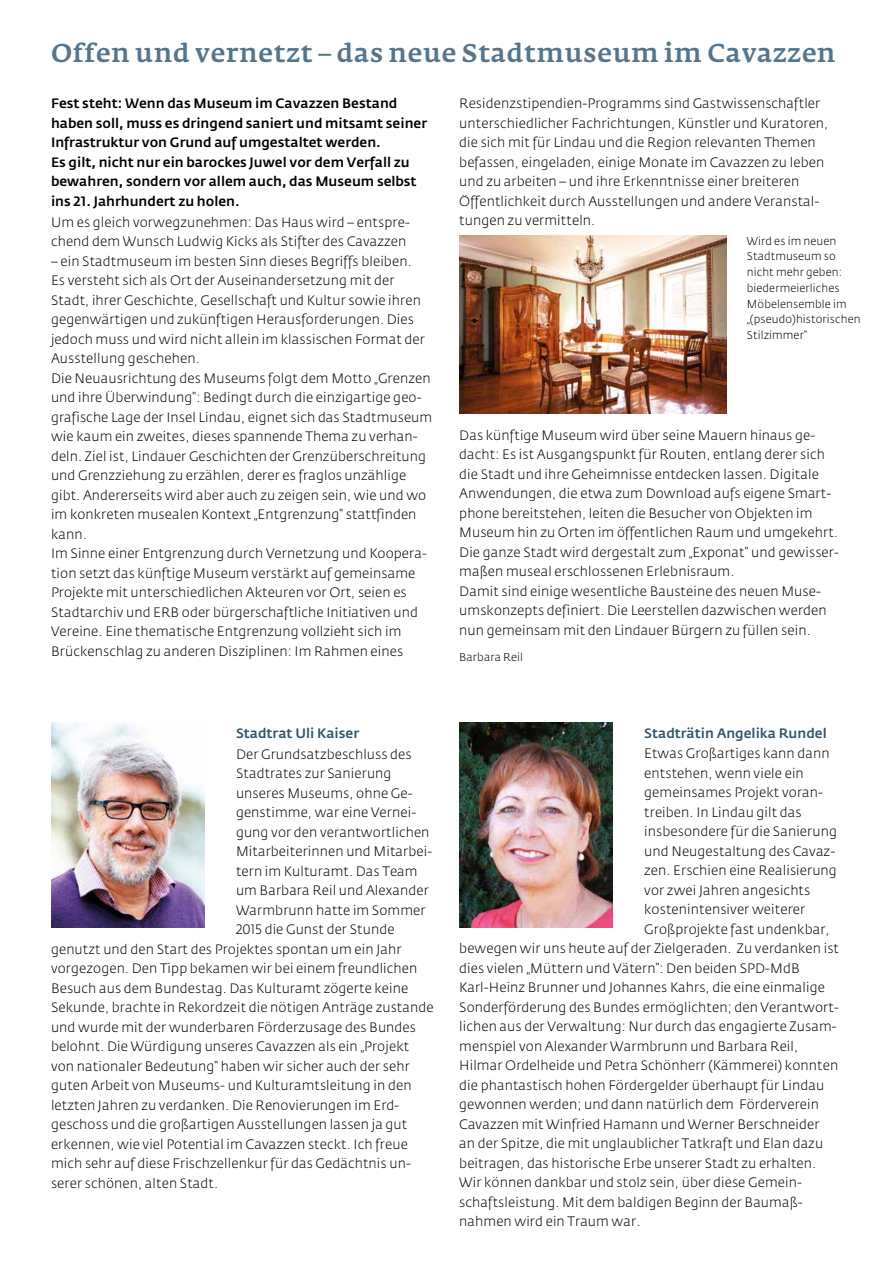
<style>
.page{position:relative;width:893px;height:1263px;background:#fff}
.page>*{position:absolute;margin:0;border:0;box-sizing:border-box;transform-origin:0 0}
.t1{font:500 25.5px "Fedra Serif A";letter-spacing:.03em;color:#54758e}
.t2{font:300 13.5px/19.5px "Fedra Sans";letter-spacing:.01em;color:#000}
.t3{font:500 13.5px/19.5px "Fedra Sans";color:#000}
.t4{font:500 13.5px "Fedra Sans";color:#32546c}
.t5{font:300 11.25px/15.8px "Fedra Sans";letter-spacing:.01em;color:#000}
</style>
<div class="page">
<img style="left:459px;top:723px;width:153px;height:204px">
<img style="left:51px;top:723px;width:153px;height:204px">
<img style="left:459px;top:236px;width:267px;height:178px">
<h1 class="t1" style="left:51px;top:38px;width:786px">Offen und vernetzt – das neue Stadtmuseum im Cavazzen</h1>
<p class="t3" style="left:51px;top:94px;width:378px">Fest steht: Wenn das Museum im Cavazzen Bestand haben soll, muss es dringend saniert und mitsamt seiner Infrastruktur von Grund auf umgestaltet werden.<br>Es gilt, nicht nur ein barockes Juwel vor dem Verfall zu bewahren, sondern vor allem auch, das Museum selbst ins 21. Jahrhundert zu holen.</p>
<p class="t2" style="left:51px;top:213px;width:360px">Um es gleich vorwegzunehmen: Das Haus wird – entspre&shy;chend dem Wunsch Ludwig Kicks als Stifter des Cavazzen</p>
<p class="t2" style="left:51px;top:252px;width:383px">– ein Stadtmuseum im besten Sinn dieses Begriffs bleiben.<br>Es versteht sich als Ort der Auseinandersetzung mit der Stadt, ihrer Geschichte, Gesellschaft und Kultur sowie ihren gegenwärtigen und zukünftigen Herausforderungen. Dies jedoch muss und wird nicht allein im klassischen Format der Ausstellung geschehen.<br>Die Neuausrichtung des Museums folgt dem Motto „Grenzen und ihre Überwindung“: Bedingt durch die einzigartige geo&shy;grafische Lage der Insel Lindau, eignet sich das Stadtmuseum wie kaum ein zweites, dieses spannende Thema zu verhan&shy;deln. Ziel ist, Lindauer Geschichten der Grenzüberschreitung und Grenzziehung zu erzählen, derer es fraglos unzählige gibt. Andererseits wird aber auch zu zeigen sein, wie und wo im konkreten musealen Kontext „Entgrenzung“ stattfinden kann.<br>Im Sinne einer Entgrenzung durch Vernetzung und Koopera&shy;tion setzt das künftige Museum verstärkt auf gemeinsame Projekte mit unterschiedlichen Akteuren vor Ort, seien es Stadtarchiv und ERB oder bürgerschaftliche Initiativen und Vereine. Eine thematische Entgrenzung vollzieht sich im Brückenschlag zu anderen Disziplinen: Im Rahmen eines</p>
<p class="t4" style="left:236px;top:725px;width:125px">Stadtrat Uli Kaiser</p>
<p class="t2" style="left:236px;top:744px;width:177px">Der Grundsatzbeschluss des</p>
<p class="t2" style="left:236px;top:764px;width:157px">Stadtrates zur Sanierung</p>
<p class="t2" style="left:236px;top:783px;width:178px">unseres Museums, ohne Ge-</p>
<p class="t2" style="left:236px;top:803px;width:182px">genstimme, war eine Vernei-</p>
<p class="t2" style="left:236px;top:822px;width:195px">gung vor den verantwortlichen</p>
<p class="t2" style="left:236px;top:842px;width:198px">Mitarbeiterinnen und Mitarbei-</p>
<p class="t2" style="left:236px;top:861px;width:183px">tern im Kulturamt. Das Team</p>
<p class="t2" style="left:236px;top:881px;width:194px">um Barbara Reil und Alexander</p>
<p class="t2" style="left:236px;top:900px;width:191px">Warmbrunn hatte im Sommer</p>
<p class="t2" style="left:236px;top:920px;width:160px">2015 die Gunst der Stunde</p>
<p class="t2" style="left:51px;top:939px;width:352px">genutzt und den Start des Projektes spontan um ein Jahr</p>
<p class="t2" style="left:51px;top:959px;width:368px">vorgezogen. Den Tipp bekamen wir bei einem freundlichen</p>
<p class="t2" style="left:51px;top:978px;width:359px">Besuch aus dem Bundestag. Das Kulturamt zögerte keine</p>
<p class="t2" style="left:51px;top:998px;width:384px">Sekunde, brachte in Rekordzeit die nötigen Anträge zustande</p>
<p class="t2" style="left:51px;top:1017px;width:366px">und wurde mit der wunderbaren Förderzusage des Bundes</p>
<p class="t2" style="left:51px;top:1037px;width:360px">belohnt. Die Würdigung unseres Cavazzen als ein „Projekt</p>
<p class="t2" style="left:51px;top:1056px;width:360px">von nationaler Bedeutung“ haben wir sicher auch der sehr</p>
<p class="t2" style="left:51px;top:1076px;width:362px">guten Arbeit von Museums- und Kulturamtsleitung in den</p>
<p class="t2" style="left:51px;top:1095px;width:349px">letzten Jahren zu verdanken. Die Renovierungen im Erd-</p>
<p class="t2" style="left:51px;top:1115px;width:358px">geschoss und die großartigen Ausstellungen lassen ja gut</p>
<p class="t2" style="left:51px;top:1134px;width:358px">erkennen, wie viel Potential im Cavazzen steckt. Ich freue</p>
<p class="t2" style="left:51px;top:1154px;width:360px">mich sehr auf diese Frischzellenkur für das Gedächtnis un-</p>
<p class="t2" style="left:51px;top:1173px;width:169px">serer schönen, alten Stadt.</p>
<p class="t2" style="left:459px;top:94px;width:371px">Residenzstipendien-Programms sind Gastwissenschaftler unterschiedlicher Fachrichtungen, Künstler und Kuratoren, die sich mit für Lindau und die Region relevanten Themen befassen, eingeladen, einige Monate im Cavazzen zu leben und zu arbeiten – und ihre Erkenntnisse einer breiteren Öffentlichkeit durch Ausstellungen und andere Veranstal&shy;tungen zu vermitteln.</p>
<p class="t5" style="left:747px;top:233px;width:115px">Wird es im neuen<br>Stadtmuseum so nicht mehr geben: biedermeierliches<br>Möbelensemble im „(pseudo)historischen<br>Stilzimmer“</p>
<p class="t2" style="left:459px;top:426px;width:381px">Das künftige Museum wird über seine Mauern hinaus ge&shy;dacht: Es ist Ausgangspunkt für Routen, entlang derer sich die Stadt und ihre Geheimnisse entdecken lassen. Digitale Anwendungen, die etwa zum Download aufs eigene Smart&shy;phone bereitstehen, leiten die Besucher von Objekten im Museum hin zu Orten im öffentlichen Raum und umgekehrt.<br>Die ganze Stadt wird dergestalt zum „Exponat“ und gewisser&shy;maßen museal erschlossenen Erlebnisraum.<br>Damit sind einige wesentliche Bausteine des neuen Muse&shy;umskonzepts definiert. Die Leerstellen dazwischen werden nun gemeinsam mit den Lindauer Bürgern zu füllen sein.</p>
<p class="t5" style="left:459px;top:649px;width:65px">Barbara Reil</p>
<p class="t4" style="left:644px;top:725px;width:184px">Stadträtin Angelika Rundel</p>
<p class="t2" style="left:644px;top:744px;width:187px">Etwas Großartiges kann dann</p>
<p class="t2" style="left:644px;top:764px;width:161px">entstehen, wenn viele ein</p>
<p class="t2" style="left:644px;top:783px;width:180px">gemeinsames Projekt voran-</p>
<p class="t2" style="left:644px;top:803px;width:159px">treiben. In Lindau gilt das</p>
<p class="t2" style="left:644px;top:822px;width:194px">insbesondere für die Sanierung</p>
<p class="t2" style="left:644px;top:842px;width:192px">und Neugestaltung des Cavaz-</p>
<p class="t2" style="left:644px;top:861px;width:194px">zen. Erschien eine Realisierung</p>
<p class="t2" style="left:644px;top:881px;width:168px">vor zwei Jahren angesichts</p>
<p class="t2" style="left:644px;top:900px;width:163px">kostenintensiver weiterer</p>
<p class="t2" style="left:644px;top:920px;width:187px">Großprojekte fast undenkbar,</p>
<p class="t2" style="left:459px;top:939px;width:381px">bewegen wir uns heute auf der Zielgeraden. Zu verdanken ist</p>
<p class="t2" style="left:459px;top:959px;width:342px">dies vielen „Müttern und Vätern“: Den beiden SPD-MdB</p>
<p class="t2" style="left:459px;top:978px;width:367px">Karl-Heinz Brunner und Johannes Kahrs, die eine einmalige</p>
<p class="t2" style="left:459px;top:998px;width:381px">Sonderförderung des Bundes ermöglichten; den Verantwort-</p>
<p class="t2" style="left:459px;top:1017px;width:379px">lichen aus der Verwaltung: Nur durch das engagierte Zusam-</p>
<p class="t2" style="left:459px;top:1037px;width:340px">menspiel von Alexander Warmbrunn und Barbara Reil,</p>
<p class="t2" style="left:459px;top:1056px;width:380px">Hilmar Ordelheide und Petra Schönherr (Kämmerei) konnten</p>
<p class="t2" style="left:459px;top:1076px;width:366px">die phantastisch hohen Fördergelder überhaupt für Lindau</p>
<p class="t2" style="left:459px;top:1095px;width:361px">gewonnen werden; und dann natürlich dem Förderverein</p>
<p class="t2" style="left:459px;top:1115px;width:362px">Cavazzen mit Winfried Hamann und Werner Berschneider</p>
<p class="t2" style="left:459px;top:1134px;width:365px">an der Spitze, die mit unglaublicher Tatkraft und Elan dazu</p>
<p class="t2" style="left:459px;top:1154px;width:359px">beitragen, das historische Erbe unserer Stadt zu erhalten.</p>
<p class="t2" style="left:459px;top:1173px;width:344px">Wir können dankbar und stolz sein, über diese Gemein-</p>
<p class="t2" style="left:459px;top:1193px;width:344px">schaftsleistung. Mit dem baldigen Beginn der Baumaß-</p>
<p class="t2" style="left:459px;top:1212px;width:183px">nahmen wird ein Traum war.</p>
</div>
